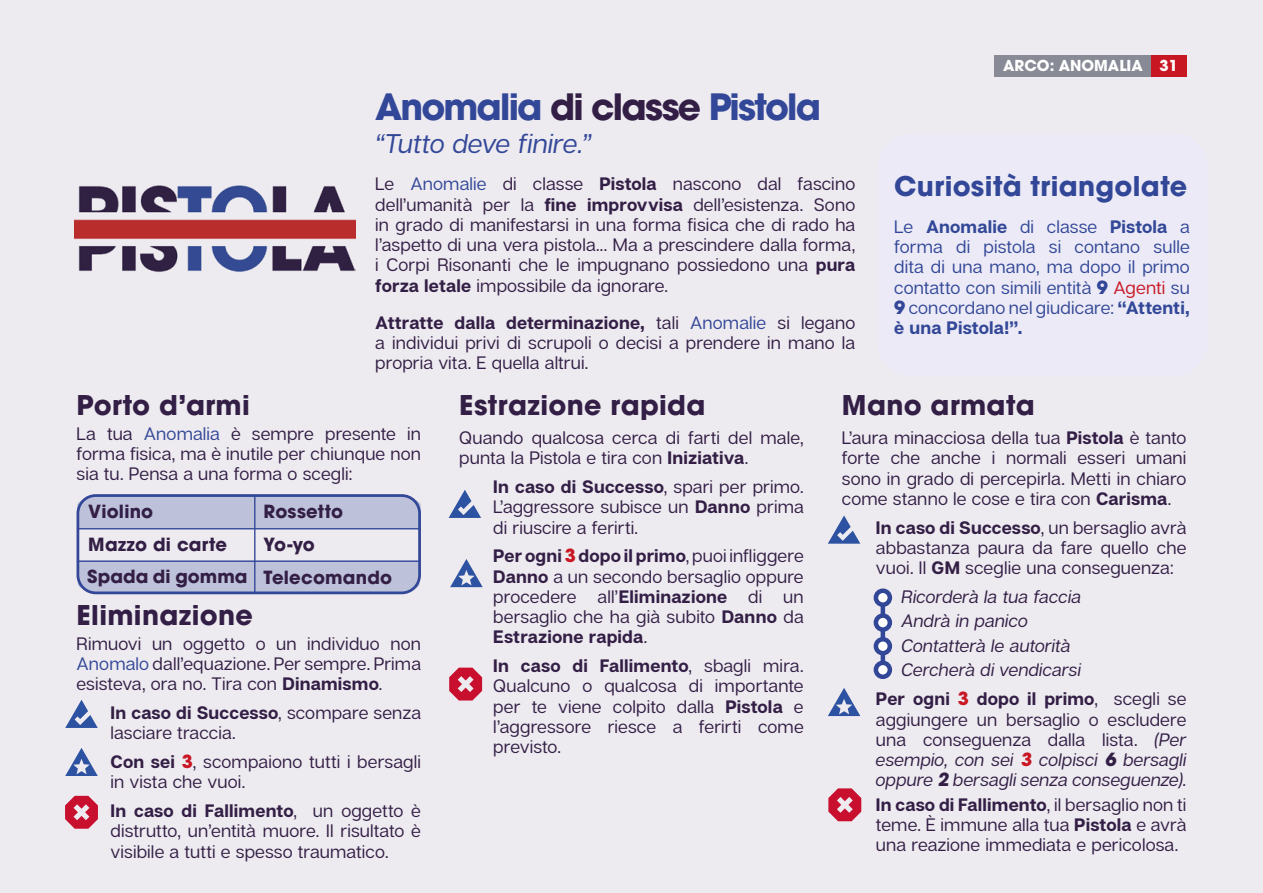
<style>
.page{position:relative;width:1263px;height:893px;background:#edeaf0}
.page>*{position:absolute;margin:0;border:0;box-sizing:border-box;transform-origin:0 0}
.Sub-Subheading{font:700 36px "ITC Avant Garde Pro";letter-spacing:-.05em;color:#324797}
.Main_Body{font:700 27px "ITC Avant Garde Pro";letter-spacing:.015em;color:#331f45}
.Box{font:700 27px "ITC Avant Garde Pro";letter-spacing:.01em;color:#324797}
.Main_Body-2{font:italic 27px "Articulat CF";letter-spacing:-.01em;color:#324797}
.Main_Body-3{font:18px/20.2px "Articulat CF";letter-spacing:.01em;color:#331f45;text-align:justify}
.Main_Body-4{font:italic 18px/20.2px "Articulat CF";letter-spacing:.01em;color:#331f45;text-align:justify}
.Box-2{font:18px/20.2px "Articulat CF";letter-spacing:.01em;color:#324797;text-align:justify}
.Main_Body-5{font:700 18px "ITC Avant Garde Pro";letter-spacing:.01em;color:#331f45}
.t1{font:700 15px "ITC Avant Garde Pro";color:#fff}
.s1{color:#331f45}
.s2{color:#324797}
.s3{font-weight:700}
.s4{font-family:"ITC Avant Garde Pro";font-weight:700}
.s5{color:#c81623}
.s6{font-family:"ITC Avant Garde Pro";font-weight:700;color:#c81623}
.s7{font-weight:700;font-style:normal}
.s8{font-family:"ITC Avant Garde Pro";font-weight:700;font-style:normal;color:#c81623}
.s9{font-style:normal}
.s10{font-family:"ITC Avant Garde Pro";font-weight:700;font-style:normal}
</style>
<div class="page">
<div style="left:1151px;top:55px;width:35px;height:22px;background:#c81623"></div>
<div style="left:994px;top:55px;width:157px;height:22px;background:#888b96"></div>
<img style="left:74px;top:185px;width:281px;height:87px">
<div style="left:877px;top:133px;width:331px;height:243px;background:#ebeaf6;border-radius:34px"></div>
<svg style="left:65px;top:796px;width:33px;height:33px"></svg>
<svg style="left:65px;top:748px;width:33px;height:28px"></svg>
<svg style="left:65px;top:700px;width:33px;height:28px"></svg>
<svg style="left:449px;top:668px;width:33px;height:32px"></svg>
<svg style="left:450px;top:559px;width:33px;height:28px"></svg>
<svg style="left:449px;top:490px;width:32px;height:28px"></svg>
<svg style="left:828px;top:788px;width:33px;height:33px"></svg>
<svg style="left:828px;top:515px;width:32px;height:29px"></svg>
<hr style="left:881px;top:600px;width:4px;height:76px;background:#324797">
<svg style="left:876px;top:591px;width:14px;height:14px"></svg>
<div style="left:874px;top:588px;width:18px;height:19px;border:4px solid #324797;border-radius:50%"></div>
<svg style="left:876px;top:639px;width:14px;height:14px"></svg>
<div style="left:874px;top:637px;width:18px;height:18px;border:4px solid #324797;border-radius:50%"></div>
<svg style="left:876px;top:616px;width:14px;height:14px"></svg>
<div style="left:874px;top:613px;width:18px;height:19px;border:4px solid #324797;border-radius:50%"></div>
<svg style="left:876px;top:663px;width:14px;height:14px"></svg>
<div style="left:874px;top:661px;width:18px;height:18px;border:4px solid #324797;border-radius:50%"></div>
<div style="left:77px;top:498px;width:344px;height:30px;background:#bec1da"></div>
<div style="left:78px;top:562px;width:341px;height:32px;background:#bec1da"></div>
<hr style="left:77px;top:528px;width:343px;height:1px;background:#324797">
<hr style="left:77px;top:560px;width:343px;height:2px;background:#324797">
<hr style="left:254px;top:495px;width:1px;height:98px;background:#324797">
<div style="left:77px;top:494px;width:344px;height:100px;border:3px solid #324797;border-radius:18px"></div>
<svg style="left:828px;top:688px;width:32px;height:28px"></svg>
<p class="Sub-Subheading" style="left:375px;top:83px;width:447px">Anomalia <span class="s1">di classe</span> Pistola</p>
<p class="Main_Body-2" style="left:375px;top:128px;width:217px">“Tutto deve finire.”</p>
<p class="Main_Body-3" style="left:375px;top:174px;width:481px">Le <span class="s2">Anomalie</span> di classe <span class="s3">Pistola</span> nascono dal fascino dell’umanità per la <span class="s3">fine improvvisa</span> dell’esistenza. Sono in grado di manifestarsi in una forma fisica che di rado ha l’aspetto di una vera pistola... Ma a prescindere dalla forma, i Corpi Risonanti che le impugnano possiedono una <span class="s3">pura forza letale</span> impossibile da ignorare.</p>
<p class="Main_Body-3" style="left:375px;top:313px;width:481px"><span class="s3">Attratte dalla determinazione,</span> tali <span class="s2">Anomalie</span> si legano a individui privi di scrupoli o decisi a prendere in mano la propria vita. E quella altrui.</p>
<p class="t1" style="left:1003px;top:56px;width:24px">ARCo</p>
<p class="t1" style="left:1050px;top:56px;width:130px">: Anomalia 31</p>
<p class="Box" style="left:894px;top:168px;width:295px">Curiosità triangolate</p>
<p class="Box-2" style="left:894px;top:217px;width:297px">Le <span class="s3">Anomalie</span> di classe <span class="s3">Pistola</span> a forma di pistola si contano sulle dita di una mano, ma dopo il primo contatto con simili entità <span class="s4">9</span> <span class="s5">Agenti</span> su <span class="s4">9</span> concordano nel giudicare: <span class="s3">“Attenti, è una Pistola!”.</span></p>
<p class="Main_Body" style="left:76px;top:387px;width:175px">Porto d’armi</p>
<p class="Main_Body-3" style="left:76px;top:424px;width:346px">La tua <span class="s2">Anomalia</span> è sempre presente in forma fisica, ma è inutile per chiunque non sia tu. Pensa a una forma o scegli:</p>
<p class="Main_Body-5" style="left:88px;top:499px;width:67px">Violino</p>
<p class="Main_Body-5" style="left:88px;top:533px;width:140px">Mazzo di carte</p>
<p class="Main_Body-5" style="left:87px;top:564px;width:162px">Spada di gomma</p>
<p class="Main_Body-5" style="left:264px;top:500px;width:81px">Rossetto</p>
<p class="Main_Body-5" style="left:264px;top:532px;width:53px">Yo-yo</p>
<p class="Main_Body-5" style="left:264px;top:565px;width:130px">Telecomando</p>
<p class="Main_Body" style="left:76px;top:597px;width:178px">Eliminazione</p>
<p class="Main_Body-3" style="left:76px;top:634px;width:346px">Rimuovi un oggetto o un individuo non <span class="s2">Anomalo</span> dall’equazione. Per sempre. Prima esisteva, ora no. Tira con <span class="s3">Dinamismo</span>.</p>
<p class="Main_Body-3" style="left:111px;top:703px;width:312px"><span class="s3">In caso di Successo</span>, scompare senza lasciare traccia.</p>
<p class="Main_Body-3" style="left:111px;top:752px;width:312px"><span class="s3">Con sei</span> <span class="s6">3</span>, scompaiono tutti i bersagli in vista che vuoi.</p>
<p class="Main_Body-3" style="left:111px;top:801px;width:312px"><span class="s3">In caso di Fallimento</span>, un oggetto è distrutto, un’entità muore. Il risultato è visibile a tutti e spesso traumatico.</p>
<p class="Main_Body" style="left:459px;top:387px;width:248px">Estrazione rapida</p>
<p class="Main_Body-3" style="left:459px;top:428px;width:346px">Quando qualcosa cerca di farti del male, punta la Pistola e tira con <span class="s3">Iniziativa</span>.</p>
<p class="Main_Body-3" style="left:493px;top:477px;width:312px"><span class="s3">In caso di Successo</span>, spari per primo.<br>L’aggressore subisce un <span class="s3">Danno</span> prima di riuscire a ferirti.</p>
<p class="Main_Body-3" style="left:493px;top:546px;width:312px"><span class="s3">Per ogni</span> <span class="s6">3</span> <span class="s3">dopo il primo</span>, puoi infliggere <span class="s3">Danno</span> a un secondo bersaglio oppure procedere all’<span class="s3">Eliminazione</span> di un bersaglio che ha già subito <span class="s3">Danno</span> da <span class="s3">Estrazione rapida</span>.</p>
<p class="Main_Body-3" style="left:493px;top:656px;width:312px"><span class="s3">In caso di Fallimento</span>, sbagli mira.<br>Qualcuno o qualcosa di importante per te viene colpito dalla <span class="s3">Pistola</span> e l’aggressore riesce a ferirti come previsto.</p>
<p class="Main_Body" style="left:842px;top:387px;width:194px">Mano armata</p>
<p class="Main_Body-3" style="left:842px;top:428px;width:346px">L’aura minacciosa della tua <span class="s3">Pistola</span> è tanto forte che anche i normali esseri umani sono in grado di percepirla. Metti in chiaro come stanno le cose e tira con <span class="s3">Carisma</span>.</p>
<p class="Main_Body-3" style="left:876px;top:518px;width:312px"><span class="s3">In caso di Successo</span>, un bersaglio avrà abbastanza paura da fare quello che vuoi. Il <span class="s3">GM</span> sceglie una conseguenza:</p>
<p class="Main_Body-4" style="left:901px;top:587px;width:181px">Ricorderà la tua faccia</p>
<p class="Main_Body-4" style="left:901px;top:612px;width:128px">Andrà in panico</p>
<p class="Main_Body-4" style="left:901px;top:636px;width:171px">Contatterà le autorità</p>
<p class="Main_Body-4" style="left:901px;top:661px;width:181px">Cercherà di vendicarsi</p>
<p class="Main_Body-4" style="left:876px;top:689px;width:312px"><span class="s7">Per ogni</span> <span class="s8">3</span> <span class="s7">dopo il primo</span><span class="s9">, scegli se aggiungere un bersaglio o escludere una conseguenza dalla lista.</span> (Per esempio, con sei <span class="s8">3</span> colpisci <span class="s10">6</span> bersagli oppure <span class="s10">2</span> bersagli senza conseguenze).</p>
<p class="Main_Body-3" style="left:876px;top:795px;width:312px"><span class="s3">In caso di Fallimento</span>, il bersaglio non ti teme. È immune alla tua <span class="s3">Pistola</span> e avrà una reazione immediata e pericolosa.</p>
</div>
